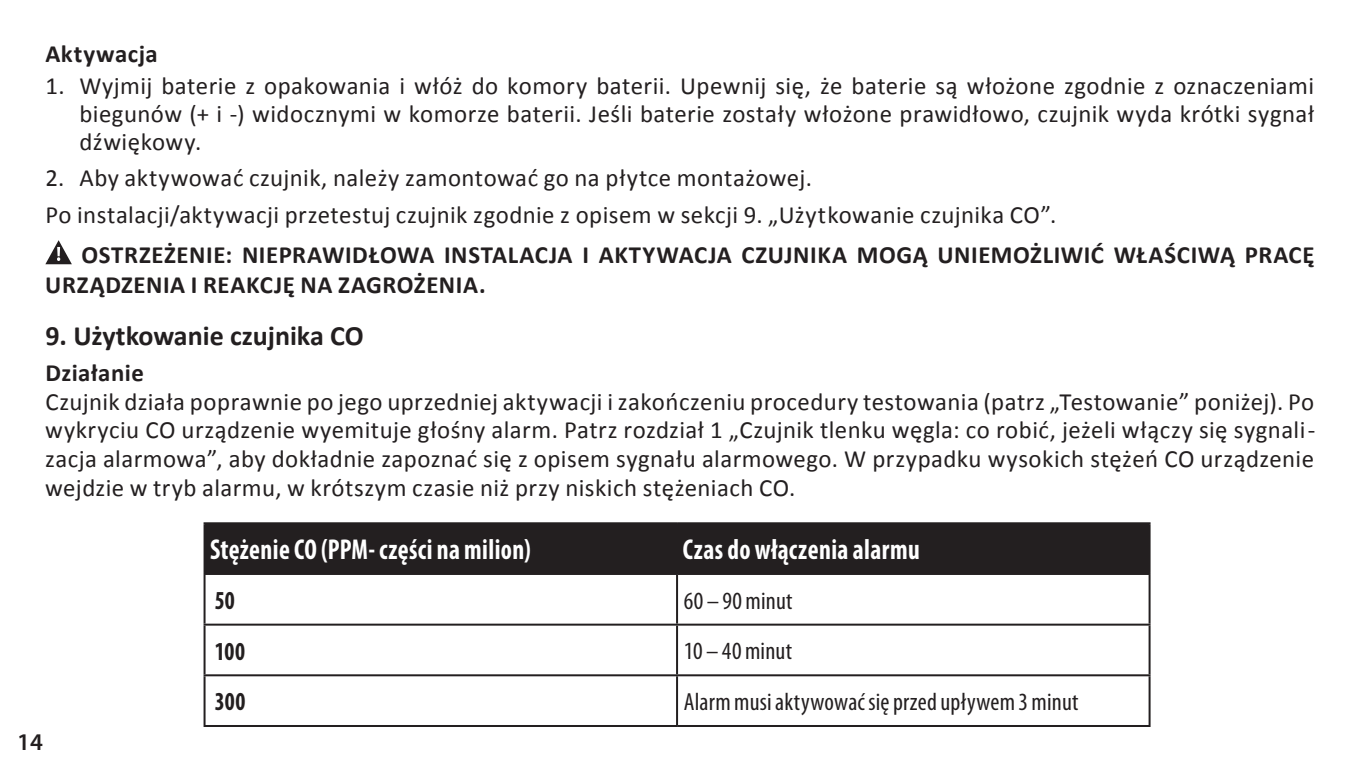
<style>
.page{position:relative;width:1361px;height:772px;background:#fff}
.page>*{position:absolute;margin:0;border:0;box-sizing:border-box;transform-origin:0 0}
.t1{font:700 condensed 28.8px "Myriad Pro";letter-spacing:.02em;color:#fff;scale:.9 1}
.t2{font:700 28px "Calibri";color:#231f20}
.t3{font:700 condensed 26px "Myriad Pro";letter-spacing:.01em;color:#231f20;scale:.9 1}
.t4{font:24.8px/28.8px "Calibri";letter-spacing:.02em;color:#231f20;text-align:justify}
.t5{font:700 24.8px/29.6px "Calibri";letter-spacing:.02em;color:#231f20}
.t6{font:condensed 24.8px "Myriad Pro";letter-spacing:.01em;color:#231f20}
.t7{font:600 24px "Myriad Pro";color:#231f20}
</style>
<div class="page">
<svg style="left:45px;top:240px;width:27px;height:24px"></svg>
<div style="left:205px;top:524px;width:943px;height:48px;background:#231f20"></div>
<hr style="left:203px;top:574px;width:2px;height:49px;background:#231f20">
<hr style="left:1148px;top:574px;width:2px;height:49px;background:#231f20">
<hr style="left:203px;top:625px;width:2px;height:48px;background:#231f20">
<hr style="left:203px;top:675px;width:2px;height:49px;background:#231f20">
<hr style="left:203px;top:623px;width:474px;height:2px;background:#231f20">
<hr style="left:677px;top:623px;width:473px;height:2px;background:#231f20">
<hr style="left:203px;top:673px;width:474px;height:2px;background:#231f20">
<hr style="left:677px;top:673px;width:473px;height:2px;background:#231f20">
<hr style="left:1148px;top:625px;width:2px;height:48px;background:#231f20">
<hr style="left:1148px;top:675px;width:2px;height:49px;background:#231f20">
<hr style="left:203px;top:724px;width:474px;height:2px;background:#231f20">
<hr style="left:677px;top:724px;width:473px;height:2px;background:#231f20">
<hr style="left:203px;top:522px;width:474px;height:2px;background:#231f20">
<hr style="left:203px;top:524px;width:2px;height:48px;background:#231f20">
<hr style="left:677px;top:522px;width:473px;height:2px;background:#231f20">
<hr style="left:203px;top:572px;width:474px;height:2px;background:#231f20">
<hr style="left:677px;top:572px;width:473px;height:2px;background:#231f20">
<hr style="left:676px;top:524px;width:2px;height:48px;background:#231f20">
<hr style="left:1148px;top:524px;width:2px;height:48px;background:#231f20">
<hr style="left:676px;top:574px;width:2px;height:49px;background:#231f20">
<hr style="left:676px;top:625px;width:2px;height:48px;background:#231f20">
<hr style="left:676px;top:675px;width:2px;height:49px;background:#231f20">
<p class="t5" style="left:45px;top:38px;width:114px">Aktywacja</p>
<p class="t4" style="left:79px;top:72px;width:1236px;text-indent:-34px">1. Wyjmij baterie z opakowania i włóż do komory baterii. Upewnij się, że baterie są włożone zgodnie z oznaczeniami biegunów (+ i -) widocznymi w komorze baterii. Jeśli baterie zostały włożone prawidłowo, czujnik wyda krótki sygnał dźwiękowy.</p>
<p class="t4" style="left:45px;top:160px;width:1012px;line-height:36.4px">2. Aby aktywować czujnik, należy zamontować go na płytce montażowej.<br>Po instalacji/aktywacji przetestuj czujnik zgodnie z opisem w sekcji 9. „Użytkowanie czujnika CO”.</p>
<p class="t5" style="left:45px;top:238px;width:1270px;text-indent:36px">OSTRZEŻENIE: NIEPRAWIDŁOWA INSTALACJA I AKTYWACJA CZUJNIKA MOGĄ UNIEMOŻLIWIĆ WŁAŚCIWĄ PRACĘ<br>URZĄDZENIA I REAKCJĘ NA ZAGROŻENIA.</p>
<p class="t2" style="left:45px;top:318px;width:320px">9. Użytkowanie czujnika CO</p>
<p class="t5" style="left:45px;top:356px;width:100px">Działanie</p>
<p class="t4" style="left:45px;top:386px;width:1271px">Czujnik działa poprawnie po jego uprzedniej aktywacji i zakończeniu procedury testowania (patrz „Testowanie” poniżej). Po wykryciu CO urządzenie wyemituje głośny alarm. Patrz rozdział 1 „Czujnik tlenku węgla: co robić, jeżeli włączy się sygnali&shy;zacja alarmowa”, aby dokładnie zapoznać się z opisem sygnału alarmowego. W przypadku wysokich stężeń CO urządzenie wejdzie w tryb alarmu, w krótszym czasie niż przy niskich stężeniach CO.</p>
<p class="t1" style="left:210px;top:531px;width:358px">Stężenie CO (PPM- części na milion)</p>
<p class="t1" style="left:683px;top:531px;width:265px">Czas do włączenia alarmu</p>
<p class="t3" style="left:215px;top:583px;width:24px">50</p>
<p class="t6" style="left:684px;top:585px;width:110px">60 – 90minut</p>
<p class="t3" style="left:215px;top:634px;width:35px">100</p>
<p class="t6" style="left:684px;top:635px;width:110px">10 – 40 minut</p>
<p class="t3" style="left:215px;top:685px;width:35px">300</p>
<p class="t6" style="left:684px;top:686px;width:396px">Alarm musi aktywować się przed upływem 3 minut</p>
<p class="t7" style="left:17px;top:726px;width:27px">14</p>
</div>
